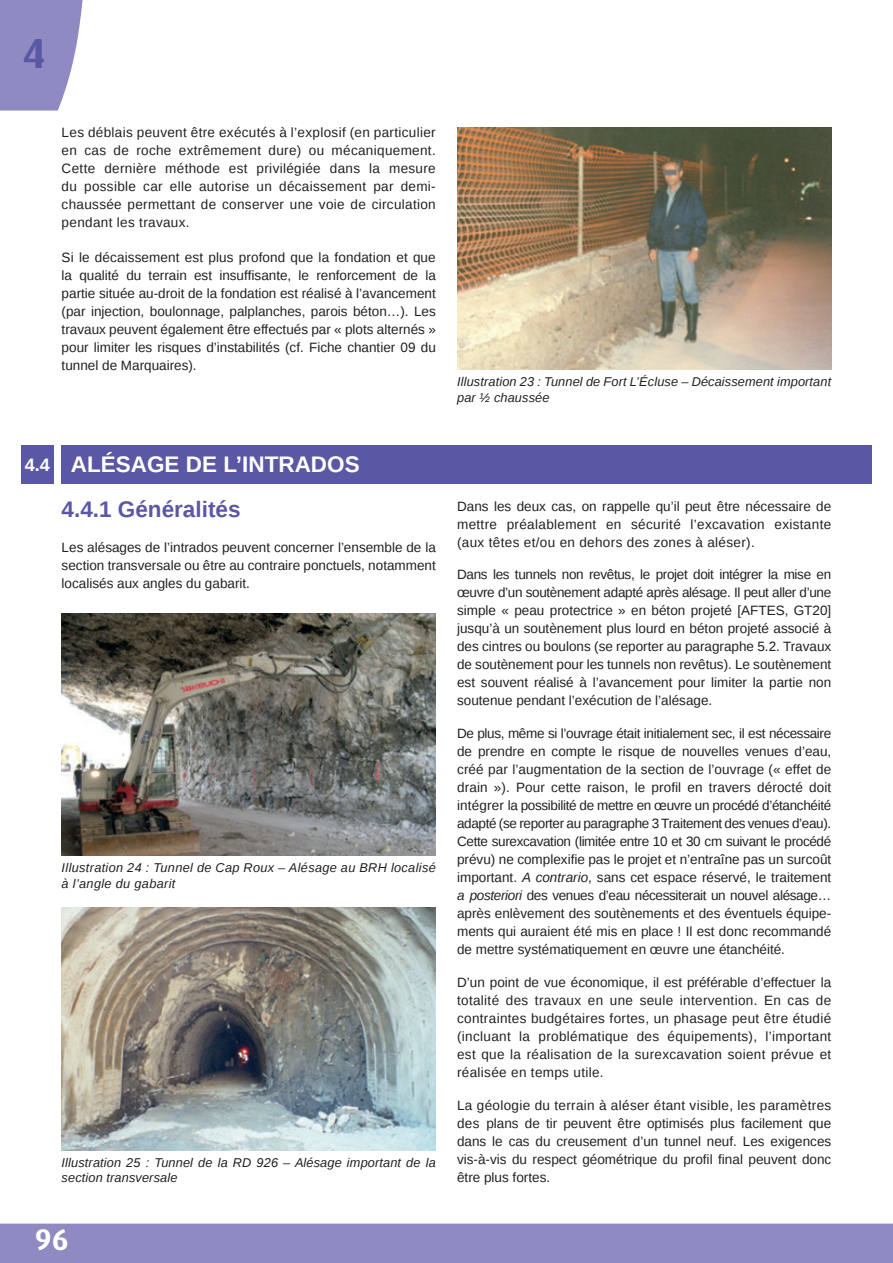
<style>
.page{position:relative;width:893px;height:1263px;background:#908ac2}
.page>*{position:absolute;margin:0;border:0;box-sizing:border-box;transform-origin:0 0}
.t1{font:700 42px "Dax OT";color:#5a57a5}
.t2{font:700 30px "Dax OT";color:#fff}
.t3{font:700 22.5px "Liberation Sans";color:#fff}
.t4{font:700 22.5px "Liberation Sans";color:#5a57a5}
.t5{font:13.5px/18px "Liberation Sans";color:#231f20;text-align:justify}
.t6{font:italic 12.75px/15.8px "Liberation Sans";letter-spacing:.01em;color:#231f20}
.s1{font-size:18px}
.s2{font-style:italic}
</style>
<div class="page">
<div style="left:0;top:0;width:893px;height:1223px;background:#fff"></div>
<svg style="left:0;top:0;width:84px;height:111px"></svg>
<img style="left:457px;top:128px;width:374px;height:242px">
<div style="left:62px;top:445px;width:810px;height:39px;background:#5a57a5"></div>
<div style="left:21px;top:445px;width:33px;height:39px;background:#5a57a5"></div>
<img style="left:62px;top:613px;width:374px;height:243px">
<img style="left:62px;top:908px;width:374px;height:242px">
<h1 class="t1" style="left:22px;top:30px;width:25px">4</h1>
<p class="t5" style="left:62px;top:124px;width:376px">Les déblais peuvent être exécutés à l’explosif (en particulier en cas de roche extrêmement dure) ou mécaniquement.<br>Cette dernière méthode est privilégiée dans la mesure du possible car elle autorise un décaissement par demi&shy;chaussée permettant de conserver une voie de circulation pendant les travaux.</p>
<p class="t5" style="left:62px;top:249px;width:376px">Si le décaissement est plus profond que la fondation et que la qualité du terrain est insuffisante, le renforcement de la partie située au-droit de la fondation est réalisé à l’avancement (par injection, boulonnage, palplanches, parois béton…). Les travaux peuvent également être effectués par « plots alternés » pour limiter les risques d’instabilités (cf. Fiche chantier 09 du tunnel de Marquaires).</p>
<h3 class="t3" style="left:25px;top:449px;width:336px"><span class="s1">4.4</span> ALÉSAGE DE L’INTRADOS</h3>
<h3 class="t4" style="left:62px;top:494px;width:180px">4.4.1 Généralités</h3>
<p class="t5" style="left:62px;top:539px;width:376px">Les alésages de l’intrados peuvent concerner l’ensemble de la section transversale ou être au contraire ponctuels, notamment localisés aux angles du gabarit.</p>
<p class="t6" style="left:62px;top:860px;width:376px">Illustration 24 : Tunnel de Cap Roux – Alésage au BRH localisé à l’angle du gabarit</p>
<p class="t6" style="left:62px;top:1154px;width:376px">Illustration 25 : Tunnel de la RD 926 – Alésage important de la section transversale</p>
<h2 class="t2" style="left:35px;top:1222px;width:35px">96</h2>
<p class="t6" style="left:457px;top:374px;width:376px">Illustration 23 : Tunnel de Fort L’Écluse – Décaissement important par ½ chaussée</p>
<p class="t5" style="left:457px;top:497px;width:376px">Dans les deux cas, on rappelle qu’il peut être nécessaire de mettre préalablement en sécurité l’excavation existante (aux têtes et/ou en dehors des zones à aléser).</p>
<p class="t5" style="left:457px;top:566px;width:376px">Dans les tunnels non revêtus, le projet doit intégrer la mise en œuvre d’un soutènement adapté après alésage. Il peut aller d’une simple « peau protectrice » en béton projeté [AFTES, GT20] jusqu’à un soutènement plus lourd en béton projeté associé à des cintres ou boulons (se reporter au paragraphe 5.2. Travaux de soutènement pour les tunnels non revêtus). Le soutènement est souvent réalisé à l’avancement pour limiter la partie non soutenue pendant l’exécution de l’alésage.</p>
<p class="t5" style="left:457px;top:725px;width:376px">De plus, même si l’ouvrage était initialement sec, il est nécessaire de prendre en compte le risque de nouvelles venues d’eau, créé par l’augmentation de la section de l’ouvrage (« effet de drain »). Pour cette raison, le profil en travers dérocté doit intégrer la possibilité de mettre en œuvre un procédé d’étanchéité adapté (se reporter au paragraphe 3 Traitement des venues d’eau).<br>Cette surexcavation (limitée entre 10 et 30 cm suivant le procédé prévu) ne complexifie pas le projet et n’entraîne pas un surcoût important. <span class="s2">A contrario</span>, sans cet espace réservé, le traitement <span class="s2">a posteriori</span> des venues d’eau nécessiterait un nouvel alésage… après enlèvement des soutènements et des éventuels équipe&shy;ments qui auraient été mis en place ! Il est donc recommandé de mettre systématiquement en œuvre une étanchéité.</p>
<p class="t5" style="left:457px;top:974px;width:376px">D’un point de vue économique, il est préférable d’effectuer la totalité des travaux en une seule intervention. En cas de contraintes budgétaires fortes, un phasage peut être étudié (incluant la problématique des équipements), l’important est que la réalisation de la surexcavation soient prévue et réalisée en temps utile.</p>
<p class="t5" style="left:457px;top:1097px;width:376px">La géologie du terrain à aléser étant visible, les paramètres des plans de tir peuvent être optimisés plus facilement que dans le cas du creusement d’un tunnel neuf. Les exigences vis-à-vis du respect géométrique du profil final peuvent donc être plus fortes.</p>
</div>
